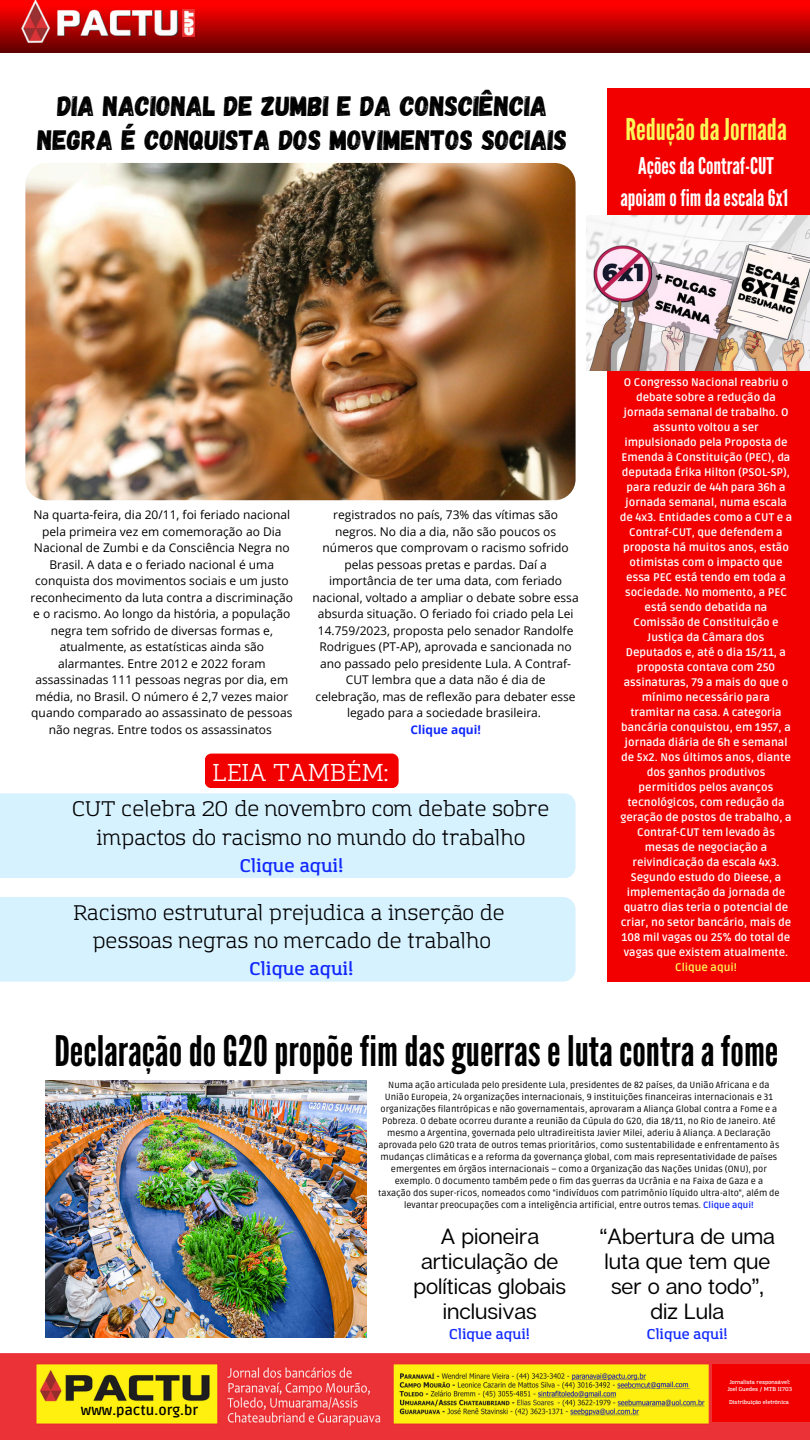
<style>
.page{position:relative;width:810px;height:1440px;background:#fff}
.page>*{position:absolute;margin:0;border:0;box-sizing:border-box;transform-origin:0 0}
.t1{font:42px "League Gothic";color:#000}
.t2{font:30px "League Gothic";color:#faf857}
.t3{font:28px/33.8px "Gagalin";color:#000;text-align:center}
.t4{font:24px "Amazing Grotesk";color:#fff}
.t5{font:23px/31.5px "League Gothic";color:#fff;text-align:center}
.t6{font:22px/24.8px "Articulat CF";color:#000;text-align:center}
.t7{font:20.8px/28.5px "Amazing Grotesk";color:#000;text-align:center}
.t8{font:600 18px "Amazing Grotesk";color:#1028fd}
.t9{font:600 14px "Amazing Grotesk";color:#1028fd}
.t10{font:700 14px "Ruda";color:#000}
.t11{font:12px/16.5px "Open Sans";color:#000;text-align:center}
.t12{font:700 12px "Open Sans";color:#1028fd}
.t13{font:700 11px/15px "Ruda";color:#fff;text-align:center}
.t14{font:9px/12px "Ruda";color:#000;text-align:center}
.t15{font:600 5.4px "Amazing Grotesk";color:#fff}
.s1{color:#faf857}
.s2{font-weight:700;color:#1028fd}
</style>
<div class="page">
<img style="left:0;top:0;width:810px;height:52px">
<img style="left:182px;top:9px;width:12px;height:28px">
<img style="left:0;top:1354px;width:810px;height:86px">
<div style="left:712px;top:1364px;width:98px;height:58px;background:#f20000"></div>
<img style="left:25px;top:163px;width:551px;height:337px;border-radius:21px">
<div style="left:205px;top:754px;width:194px;height:34px;background:#f20000;border-radius:7px"></div>
<div style="left:0;top:793px;width:576px;height:85px;background:#d7f2ff"></div>
<div style="left:0;top:897px;width:576px;height:85px;background:#d7f2ff"></div>
<div style="left:608px;top:89px;width:202px;height:893px;background:#f20000"></div>
<img style="left:586px;top:216px;width:224px;height:154px">
<img style="left:46px;top:1081px;width:320px;height:257px">
<h4 class="t3" style="left:38px;top:88px;width:531px">DIA NACIONAL DE ZUMBI E DA CONSCIÊNCIA<br>NEGRA É CONQUISTA DOS MOVIMENTOS SOCIAIS</h4>
<p class="t2" style="left:625px;top:112px;width:163px">ReduçãodaJornada</p>
<p class="t5" style="left:620px;top:151px;width:169px">AçõesdaContraf-CUT apoiam ofim daescala6x1</p>
<p class="t11" style="left:313px;top:506px;width:268px">registrados no país, 73% das vítimas são negros. No dia a dia, não são poucos os números que comprovam o racismo sofrido pelas pessoas pretas e pardas. Daí a importância de ter uma data, com feriado nacional, voltado a ampliar o debate sobre essa absurda situação. O feriado foi criado pela Lei 14.759/2023, proposta pelo senador Randolfe Rodrigues (PT-AP), aprovada e sancionada no ano passado pelo presidente Lula. A Contraf-CUT lembra que a data não é dia de celebração, mas de reflexão para debater esse legado para a sociedade brasileira.</p>
<h3 class="t12" style="left:411px;top:721px;width:72px">Clique aqui!</h3>
<p class="t11" style="left:30px;top:506px;width:264px">Na quarta-feira, dia 20/11, foi feriado nacional pela primeira vez em comemoração ao Dia Nacional de Zumbi e da Consciência Negra no Brasil. A data e o feriado nacional é uma conquista dos movimentos sociais e um justo reconhecimento da luta contra a discriminação e o racismo. Ao longo da história, a população negra tem sofrido de diversas formas e, atualmente, as estatísticas ainda são alarmantes. Entre 2012 e 2022 foram assassinadas 111 pessoas negras por dia, em média, no Brasil. O número é 2,7 vezes maior quando comparado ao assassinato de pessoas não negras. Entre todos os assassinatos</p>
<p class="t4" style="left:212px;top:762px;width:178px">LEIA TAMBÉM:</p>
<h1 class="t7" style="left:72px;top:796px;width:478px">CUT celebra 20 de novembro com debate sobre impactos do racismo no mundo do trabalho</h1>
<p class="t8" style="left:240px;top:858px;width:106px">Clique aqui!</p>
<h4 class="t7" style="left:73px;top:900px;width:433px">Racismo estrutural prejudica a inserção de pessoas negras no mercado de trabalho</h4>
<p class="t8" style="left:250px;top:961px;width:106px">Clique aqui!</p>
<h4 class="t13" style="left:620px;top:375px;width:174px">O Congresso Nacional reabriu o debate sobre a redução da jornada semanal de trabalho. O assunto voltou a ser impulsionado pela Proposta de<br>Emenda à Constituição (PEC), da deputada Érika Hilton (PSOL-SP), para reduzir de 44h para 36h a jornada semanal, numa escala de 4x3. Entidades como a CUT e a<br>Contraf-CUT, que defendem a proposta há muitos anos, estão otimistas com o impacto que essa PEC está tendo em toda a sociedade. No momento, a PEC está sendo debatida na<br>Comissão de Constituição e<br>Justiça da Câmara dos<br>Deputados e, até o dia 15/11, a proposta contava com 250 assinaturas, 79 a mais do que o mínimo necessário para tramitar na casa. A categoria bancária conquistou, em 1957, a jornada diária de 6h e semanal de 5x2. Nos últimos anos, diante dos ganhos produtivos permitidos pelos avanços tecnológicos, com redução da geração de postos de trabalho, a<br>Contraf-CUT tem levado às mesas de negociação a reivindicação da escala 4x3.<br>Segundo estudo do Dieese, a implementação da jornada de quatro dias teria o potencial de criar, no setor bancário, mais de<br>108 mil vagas ou 25% do total de vagas que existem atualmente.<br><span class="s1">Clique aqui!</span></h4>
<p class="t1" style="left:54px;top:1027px;width:726px">DeclaraçãodoG20propõefim dasguerraselutacontraafome</p>
<p class="t14" style="left:378px;top:1079px;width:403px">Numa ação articulada pelo presidente Lula, presidentes de 82 países, da União Africana e da União Europeia, 24 organizações internacionais, 9 instituições financeiras internacionais e 31 organizações filantrópicas e não governamentais, aprovaram a Aliança Global contra a Fome e a Pobreza. O debate ocorreu durante a reunião da Cúpula do G20, dia 18/11, no Rio de Janeiro. Até mesmo a Argentina, governada pelo ultradireitista Javier Milei, aderiu à Aliança. A Declaração aprovada pelo G20 trata de outros temas prioritários, como sustentabilidade e enfrentamento às mudanças climáticas e a reforma da governança global, com mais representatividade de países emergentes em órgãos internacionais – como a Organização das Nações Unidas (ONU), por exemplo. O documento também pede o fim das guerras da Ucrânia e na Faixa de Gaza e a taxação dos super-ricos, nomeados como "indivíduos com patrimônio líquido ultra-alto", além de levantar preocupações com a inteligência artificial, entre outros temas. <span class="s2">Clique aqui!</span></p>
<p class="t6" style="left:413px;top:1224px;width:154px">A pioneira articulação de políticas globais inclusivas</p>
<p class="t6" style="left:600px;top:1224px;width:177px">“Abertura de uma luta que tem que ser o ano todo”, diz Lula</p>
<p class="t9" style="left:449px;top:1328px;width:82px">Clique aqui!</p>
<p class="t9" style="left:647px;top:1328px;width:82px">Clique aqui!</p>
<h5 class="t10" style="left:81px;top:1402px;width:119px">www.pactu.org.br</h5>
<h6 class="t15" style="left:730px;top:1380px;width:62px">Jornalista responsável:</h6>
<h5 class="t15" style="left:728px;top:1387px;width:66px">Joel Guedes / MTB 11703</h5>
<h6 class="t15" style="left:729px;top:1400px;width:61px">Distribuição eletrônica</h6>
</div>
